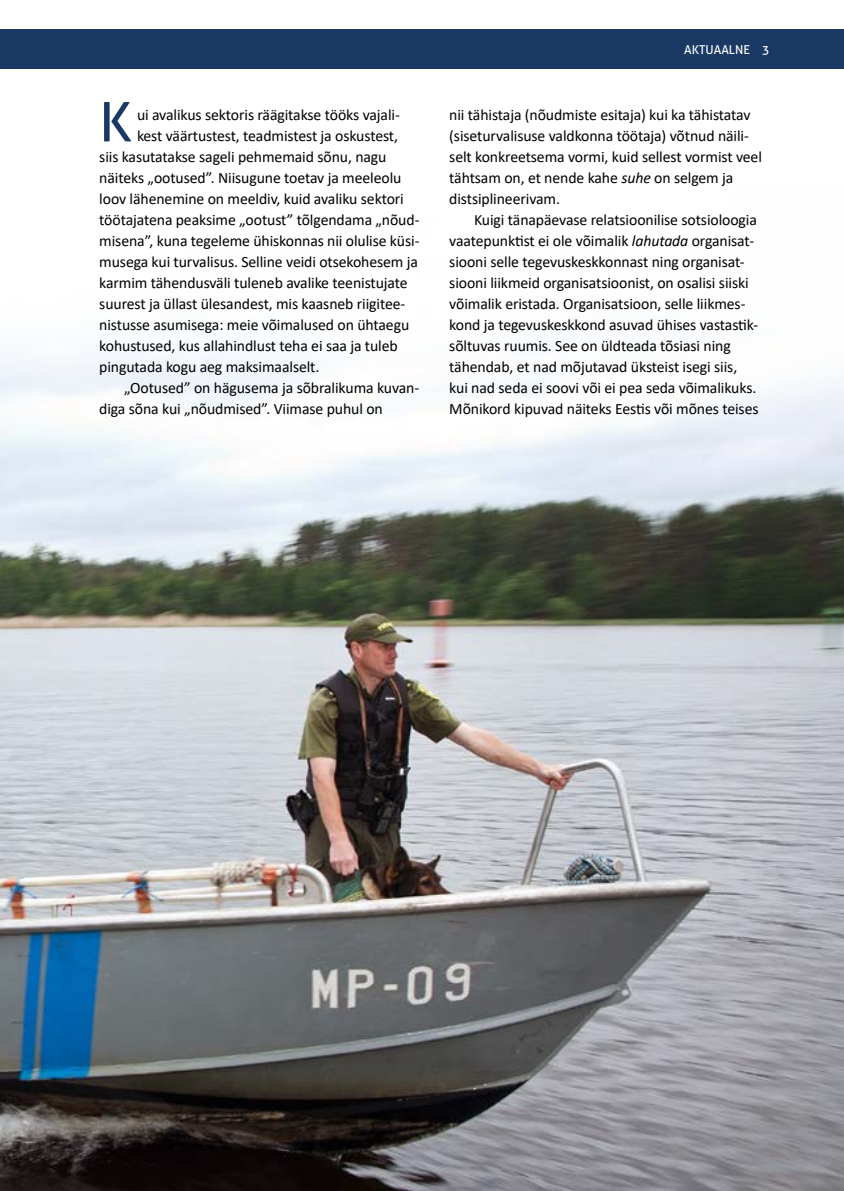
<style>
.page{position:relative;width:844px;height:1191px;background:#fff}
.page>*{position:absolute;margin:0;border:0;box-sizing:border-box;transform-origin:0 0}
.t1{font:54.25px "Aller";color:#1a3a65}
.t2{font:15.75px/21px "Calibri";letter-spacing:-.005em;color:#000}
.t3{font:12.25px "Aller";color:#fff}
.s1{font-style:italic}
</style>
<div class="page">
<div style="left:0;top:29px;width:843px;height:40px;background:#1a3a65"></div>
<img style="left:0;top:353px;width:843px;height:838px">
<h1 class="t1" style="left:99px;top:89px;width:34px">K</h1>
<p class="t2" style="left:137px;top:104px;width:264px">ui avalikus sektoris räägitakse tööks vajali-</p>
<p class="t2" style="left:137px;top:125px;width:262px">kest väärtustest, teadmistest ja oskustest,</p>
<p class="t2" style="left:99px;top:146px;width:289px">siis kasutatakse sageli pehmemaid sõnu, nagu</p>
<p class="t2" style="left:99px;top:167px;width:303px">näiteks „ootused”. Niisugune toetav ja meeleolu</p>
<p class="t2" style="left:99px;top:188px;width:306px">loov lähenemine on meeldiv, kuid avaliku sektori</p>
<p class="t2" style="left:99px;top:209px;width:321px">töötajatena peaksime „ootust” tõlgendama „nõud-</p>
<p class="t2" style="left:99px;top:230px;width:321px">misena”, kuna tegeleme ühiskonnas nii olulise küsi-</p>
<p class="t2" style="left:99px;top:251px;width:320px">musega kui turvalisus. Selline veidi otsekohesem ja</p>
<p class="t2" style="left:99px;top:272px;width:310px">karmim tähendusväli tuleneb avalike teenistujate</p>
<p class="t2" style="left:99px;top:293px;width:307px">suurest ja üllast ülesandest, mis kaasneb riigitee-</p>
<p class="t2" style="left:99px;top:314px;width:311px">nistusse asumisega: meie võimalused on ühtaegu</p>
<p class="t2" style="left:99px;top:335px;width:300px">kohustused, kus allahindlust teha ei saa ja tuleb</p>
<p class="t2" style="left:99px;top:356px;width:221px">pingutada kogu aeg maksimaalselt.</p>
<p class="t2" style="left:124px;top:377px;width:297px">„Ootused” on hägusema ja sõbralikuma kuvan-</p>
<p class="t2" style="left:99px;top:398px;width:285px">diga sõna kui „nõudmised”. Viimase puhul on</p>
<p class="t3" style="left:684px;top:42px;width:87px">AKTUAALNE 3</p>
<p class="t2" style="left:449px;top:104px;width:314px">nii tähistaja (nõudmiste esitaja) kui ka tähistatav (siseturvalisuse valdkonna töötaja) võtnud näili&shy;selt konkreetsema vormi, kuid sellest vormist veel tähtsam on, et nende kahe <span class="s1">suhe</span> on selgem ja distsiplineerivam.</p>
<p class="t2" style="left:449px;top:209px;width:311px;text-indent:25px">Kuigi tänapäevase relatsioonilise sotsioloogia vaatepunktist ei ole võimalik <span class="s1">lahutada</span> organisat&shy;siooni selle tegevuskeskkonnast ning organisat&shy;siooni liikmeid organisatsioonist, on osalisi siiski võimalik eristada. Organisatsioon, selle liikmes&shy;kond ja tegevuskeskkond asuvad ühises vastastik&shy;sõltuvas ruumis. See on üldteada tõsiasi ning tähendab, et nad mõjutavad üksteist isegi siis, kui nad seda ei soovi või ei pea seda võimalikuks.<br>Mõnikord kipuvad näiteks Eestis või mõnes teises</p>
</div>
